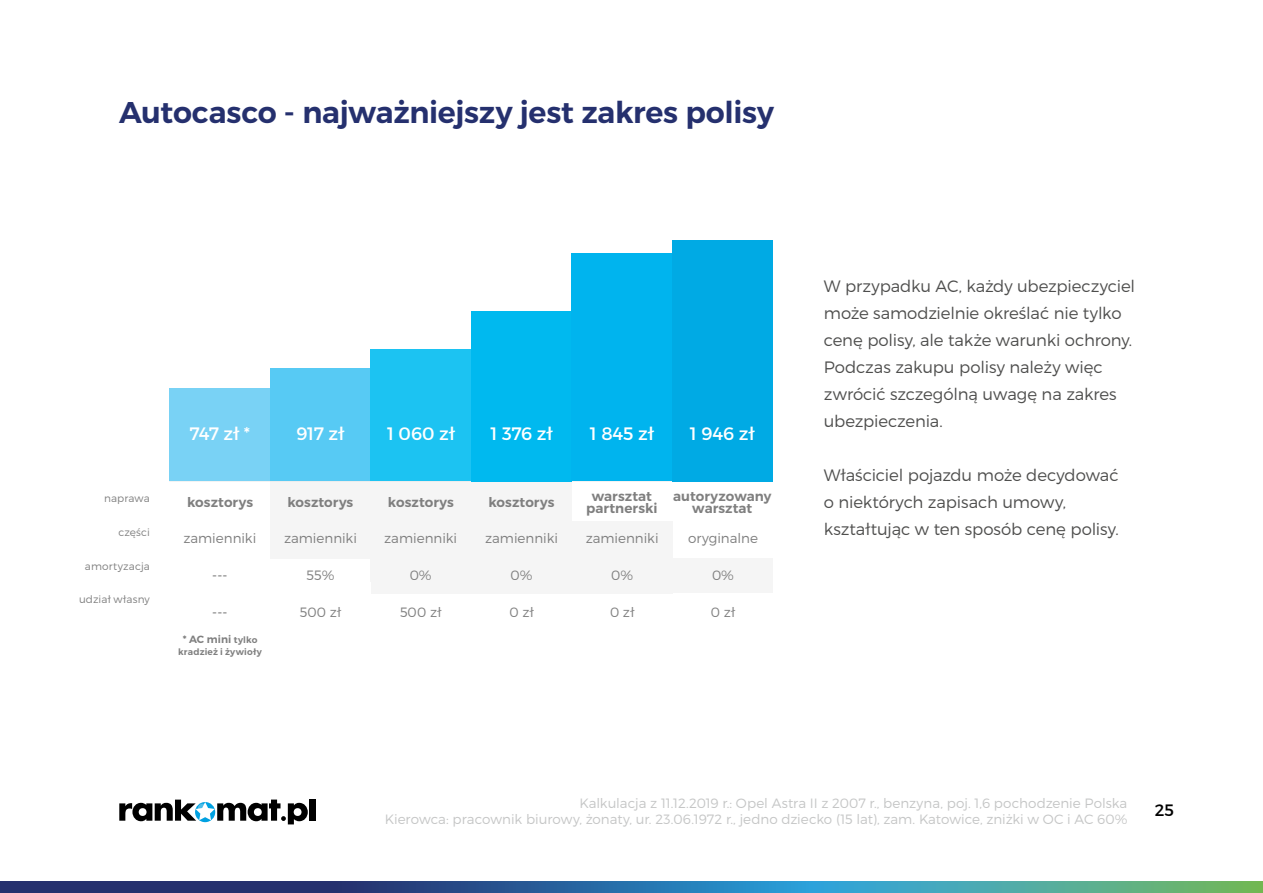
<style>
.page{position:relative;width:1263px;height:893px;background:#fff}
.page>*{position:absolute;margin:0;border:0;box-sizing:border-box;transform-origin:0 0}
.t1{font:600 30px "Montserrat";letter-spacing:-.01em;color:#25306e}
.t2{font:18px "Montserrat";letter-spacing:-.005em;color:#fff}
.t3{font:300 16.5px/27px "Montserrat";letter-spacing:-.01em;color:#4e4e4d}
.t4{font:16.5px "Montserrat";color:#000}
.t5{font:300 13.5px/16.5px "Montserrat";color:#c5c6c6;text-align:right}
.t6{font:300 13.5px "Montserrat";color:#7f7f7f}
.t7{font:600 13.5px/12px "Montserrat";letter-spacing:.005em;color:#7f7f7f;text-align:center}
.t8{font:13.5px "Montserrat";color:#7f7f7f}
.t9{font:300 10.5px "Montserrat";letter-spacing:.015em;color:#7f7f7f}
.t10{font:600 10.5px "Montserrat";letter-spacing:.01em;color:#7f7f7f}
.t11{font:600 9px "Montserrat";letter-spacing:.015em;color:#7f7f7f}
.s1{font-size:9px}
</style>
<div class="page">
<svg style="left:0;top:882px;width:1263px;height:11px"></svg>
<div style="left:309px;top:800px;width:7px;height:21px;background:#000"></div>
<svg style="left:119px;top:799px;width:189px;height:25px"></svg>
<svg style="left:198px;top:804px;width:8px;height:8px"></svg>
<div style="left:270px;top:481px;width:101px;height:77px;background:#f5f5f5"></div>
<div style="left:370px;top:481px;width:101px;height:68px;background:#f5f5f5"></div>
<div style="left:471px;top:481px;width:101px;height:68px;background:#f5f5f5"></div>
<div style="left:370px;top:549px;width:101px;height:44px;background:#f5f5f5"></div>
<div style="left:471px;top:549px;width:101px;height:44px;background:#f5f5f5"></div>
<div style="left:572px;top:555px;width:100px;height:38px;background:#f5f5f5"></div>
<div style="left:673px;top:559px;width:100px;height:34px;background:#f5f5f5"></div>
<div style="left:572px;top:521px;width:100px;height:34px;background:#f5f5f5"></div>
<div style="left:270px;top:583px;width:101px;height:34px;background:#fff"></div>
<hr style="left:170px;top:481px;width:602px;height:1px;background:#e2e3e4">
<div style="left:169px;top:388px;width:101px;height:93px;background:#79d2f5"></div>
<div style="left:270px;top:368px;width:101px;height:113px;background:#57caf4"></div>
<div style="left:371px;top:350px;width:100px;height:131px;background:#1cc3f2"></div>
<div style="left:471px;top:311px;width:101px;height:170px;background:#00b9ef"></div>
<div style="left:572px;top:254px;width:100px;height:227px;background:#00b4ee"></div>
<div style="left:672px;top:240px;width:100px;height:241px;background:#00aae4"></div>
<h1 class="t1" style="left:119px;top:93px;width:657px">Autocasco - najważniejszy jest zakres polisy</h1>
<p class="t9" style="left:104px;top:492px;width:47px">naprawa</p>
<p class="t9" style="left:118px;top:526px;width:33px">części</p>
<p class="t9" style="left:85px;top:560px;width:66px">amortyzacja</p>
<p class="t9" style="left:79px;top:593px;width:72px">udział własny</p>
<p class="t2" style="left:189px;top:422px;width:62px">747 zł *</p>
<p class="t2" style="left:297px;top:422px;width:49px">917 zł</p>
<p class="t2" style="left:387px;top:422px;width:69px">1 060 zł</p>
<p class="t2" style="left:490px;top:422px;width:63px">1 376 zł</p>
<p class="t2" style="left:590px;top:422px;width:66px">1 845 zł</p>
<p class="t2" style="left:690px;top:422px;width:66px">1 946 zł</p>
<p class="t7" style="left:187px;top:496px;width:67px">kosztorys</p>
<p class="t7" style="left:287px;top:496px;width:67px">kosztorys</p>
<p class="t7" style="left:388px;top:496px;width:67px">kosztorys</p>
<p class="t7" style="left:488px;top:496px;width:67px">kosztorys</p>
<p class="t7" style="left:586px;top:490px;width:73px">warsztat partnerski</p>
<p class="t7" style="left:673px;top:490px;width:100px">autoryzowany warsztat</p>
<p class="t6" style="left:183px;top:530px;width:74px">zamienniki</p>
<p class="t6" style="left:284px;top:530px;width:74px">zamienniki</p>
<p class="t6" style="left:384px;top:530px;width:74px">zamienniki</p>
<p class="t6" style="left:485px;top:530px;width:74px">zamienniki</p>
<p class="t6" style="left:586px;top:530px;width:74px">zamienniki</p>
<p class="t6" style="left:688px;top:530px;width:71px">oryginalne</p>
<p class="t8" style="left:212px;top:567px;width:17px">---</p>
<p class="t6" style="left:307px;top:567px;width:29px">55%</p>
<p class="t6" style="left:410px;top:567px;width:23px">0%</p>
<p class="t6" style="left:511px;top:567px;width:23px">0%</p>
<p class="t6" style="left:611px;top:567px;width:23px">0%</p>
<p class="t6" style="left:712px;top:567px;width:23px">0%</p>
<p class="t8" style="left:212px;top:603px;width:17px">---</p>
<p class="t6" style="left:300px;top:604px;width:43px">500 zł</p>
<p class="t6" style="left:400px;top:604px;width:43px">500 zł</p>
<p class="t6" style="left:509px;top:604px;width:26px">0 zł</p>
<p class="t6" style="left:610px;top:604px;width:26px">0 zł</p>
<p class="t6" style="left:711px;top:604px;width:26px">0 zł</p>
<p class="t10" style="left:183px;top:632px;width:76px">* AC mini <span class="s1">tylko</span></p>
<p class="t11" style="left:178px;top:646px;width:85px">kradzież i żywioły</p>
<p class="t3" style="left:824px;top:273px;width:313px">W przypadku AC, każdy ubezpieczyciel może samodzielnie określać nie tylko cenę polisy, ale także warunki ochrony.<br>Podczas zakupu polisy należy więc zwrócić szczególną uwagę na zakres ubezpieczenia.</p>
<p class="t3" style="left:824px;top:462px;width:296px">Właściciel pojazdu może decydować o niektórych zapisach umowy, kształtując w ten sposób cenę polisy.</p>
<p class="t5" style="left:385px;top:795px;width:744px">Kalkulacja z 11.12.2019 r.: Opel Astra II z 2007 r., benzyna, poj. 1,6 pochodzenie Polska<br>Kierowca: pracownik biurowy, żonaty, ur. 23.06.1972 r., jedno dziecko (15 lat), zam. Katowice, zniżki w OC i AC 60%</p>
<p class="t4" style="left:1155px;top:800px;width:21px">25</p>
</div>
